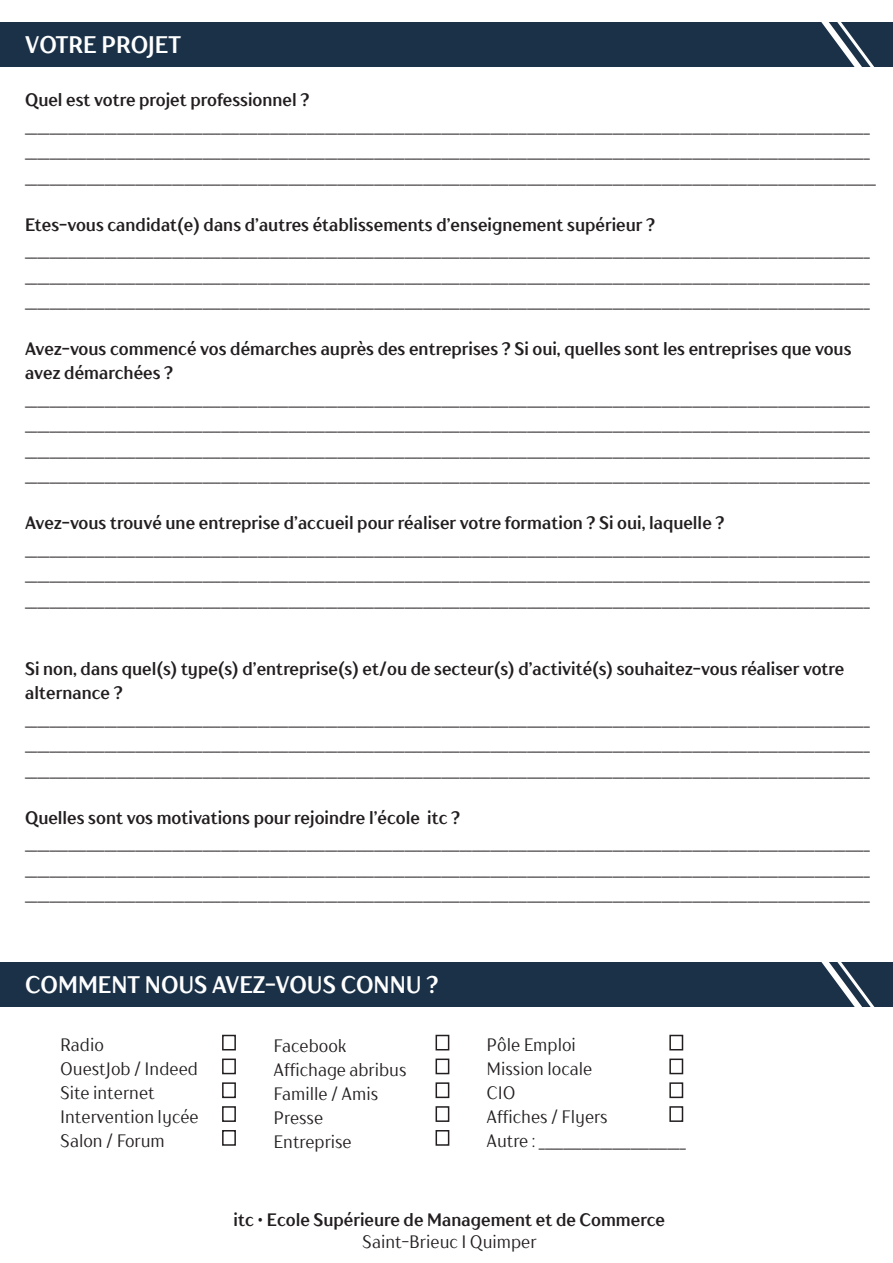
<style>
.page{position:relative;width:893px;height:1263px;background:#fff}
.page>*{position:absolute;margin:0;border:0;box-sizing:border-box;transform-origin:0 0}
.t1{font:700 24px "TT Drugs Condensed";color:#fff}
.t2{font:18px/25.5px "TT Drugs Condensed";color:#231f20;text-align:justify}
.t3{font:700 18px/24px "TT Drugs Condensed";color:#231f20}
</style>
<div class="page">
<div style="left:222px;top:1130px;width:14px;height:16px;border:2px solid #231f20"></div>
<div style="left:222px;top:1106px;width:14px;height:16px;border:2px solid #231f20"></div>
<div style="left:222px;top:1082px;width:14px;height:16px;border:2px solid #231f20"></div>
<div style="left:222px;top:1058px;width:14px;height:16px;border:2px solid #231f20"></div>
<div style="left:222px;top:1035px;width:14px;height:15px;border:2px solid #231f20"></div>
<div style="left:436px;top:1130px;width:13px;height:16px;border:2px solid #231f20"></div>
<div style="left:436px;top:1106px;width:13px;height:16px;border:2px solid #231f20"></div>
<div style="left:436px;top:1082px;width:13px;height:16px;border:2px solid #231f20"></div>
<div style="left:436px;top:1058px;width:13px;height:16px;border:2px solid #231f20"></div>
<div style="left:436px;top:1035px;width:13px;height:15px;border:2px solid #231f20"></div>
<div style="left:669px;top:1082px;width:14px;height:16px;border:2px solid #231f20"></div>
<div style="left:669px;top:1058px;width:14px;height:16px;border:2px solid #231f20"></div>
<div style="left:669px;top:1035px;width:14px;height:15px;border:2px solid #231f20"></div>
<div style="left:669px;top:1106px;width:14px;height:16px;border:2px solid #231f20"></div>
<div style="left:0;top:962px;width:893px;height:45px;background:#1a3148"></div>
<svg style="left:821px;top:962px;width:54px;height:45px"></svg>
<div style="left:0;top:23px;width:893px;height:44px;background:#1a3148"></div>
<svg style="left:812px;top:22px;width:74px;height:45px"></svg>
<p class="t1" style="left:25px;top:30px;width:157px">VOTRE PROJET</p>
<p class="t3" style="left:25px;top:88px;width:286px">Quel est votre projet professionnel ?</p>
<p class="t2" style="left:25px;top:113px;width:852px;text-align:left">__________________________________________________________________________________________________________________________________________ __________________________________________________________________________________________________________________________________________ ___________________________________________________________________________________________________________________________________________</p>
<p class="t3" style="left:25px;top:213px;width:631px">Etes-vous candidat(e) dans d’autres établissements d’enseignement supérieur ?</p>
<p class="t2" style="left:25px;top:237px;width:846px">__________________________________________________________________________________________________________________________________________ __________________________________________________________________________________________________________________________________________ __________________________________________________________________________________________________________________________________________</p>
<p class="t3" style="left:25px;top:337px;width:828px">Avez-vous commencé vos démarches auprès des entreprises ? Si oui, quelles sont les entreprises que vous avez démarchées ?</p>
<p class="t2" style="left:25px;top:386px;width:846px">__________________________________________________________________________________________________________________________________________ __________________________________________________________________________________________________________________________________________ __________________________________________________________________________________________________________________________________________ __________________________________________________________________________________________________________________________________________</p>
<p class="t3" style="left:25px;top:511px;width:701px">Avez-vous trouvé une entreprise d’accueil pour réaliser votre formation ? Si oui, laquelle ?</p>
<p class="t2" style="left:25px;top:536px;width:846px">__________________________________________________________________________________________________________________________________________ __________________________________________________________________________________________________________________________________________ __________________________________________________________________________________________________________________________________________</p>
<p class="t3" style="left:25px;top:658px;width:821px">Si non, dans quel(s) type(s) d’entreprise(s) et/ou de secteur(s) d’activité(s) souhaitez-vous réaliser votre alternance ?</p>
<p class="t2" style="left:25px;top:706px;width:846px">__________________________________________________________________________________________________________________________________________ __________________________________________________________________________________________________________________________________________ __________________________________________________________________________________________________________________________________________</p>
<p class="t3" style="left:25px;top:806px;width:436px">Quelles sont vos motivations pour rejoindre l’école itc ?</p>
<p class="t2" style="left:25px;top:830px;width:846px">__________________________________________________________________________________________________________________________________________ __________________________________________________________________________________________________________________________________________ __________________________________________________________________________________________________________________________________________</p>
<p class="t1" style="left:25px;top:970px;width:415px">COMMENT NOUS AVEZ-VOUS CONNU ?</p>
<p class="t2" style="left:60px;top:1032px;width:45px">Radio</p>
<p class="t2" style="left:60px;top:1056px;width:139px">OuestJob / Indeed</p>
<p class="t2" style="left:60px;top:1080px;width:96px">Site internet</p>
<p class="t2" style="left:60px;top:1104px;width:140px">Intervention lycée</p>
<p class="t2" style="left:60px;top:1128px;width:106px">Salon / Forum</p>
<p class="t2" style="left:274px;top:1033px;width:74px">Facebook</p>
<p class="t2" style="left:274px;top:1057px;width:134px">Affichage abribus</p>
<p class="t2" style="left:274px;top:1081px;width:106px">Famille / Amis</p>
<p class="t2" style="left:274px;top:1105px;width:51px">Presse</p>
<p class="t2" style="left:274px;top:1129px;width:80px">Entreprise</p>
<p class="t2" style="left:486px;top:1032px;width:91px">Pôle Emploi</p>
<p class="t2" style="left:486px;top:1056px;width:107px">Mission locale</p>
<p class="t2" style="left:486px;top:1080px;width:30px">CIO</p>
<p class="t2" style="left:486px;top:1104px;width:122px">Affiches / Flyers</p>
<p class="t2" style="left:486px;top:1128px;width:201px">Autre : ________________________</p>
<p class="t3" style="left:234px;top:1208px;width:433px">itc • Ecole Supérieure de Management et de Commerce</p>
<p class="t2" style="left:362px;top:1229px;width:176px">Saint-Brieuc I Quimper</p>
</div>
